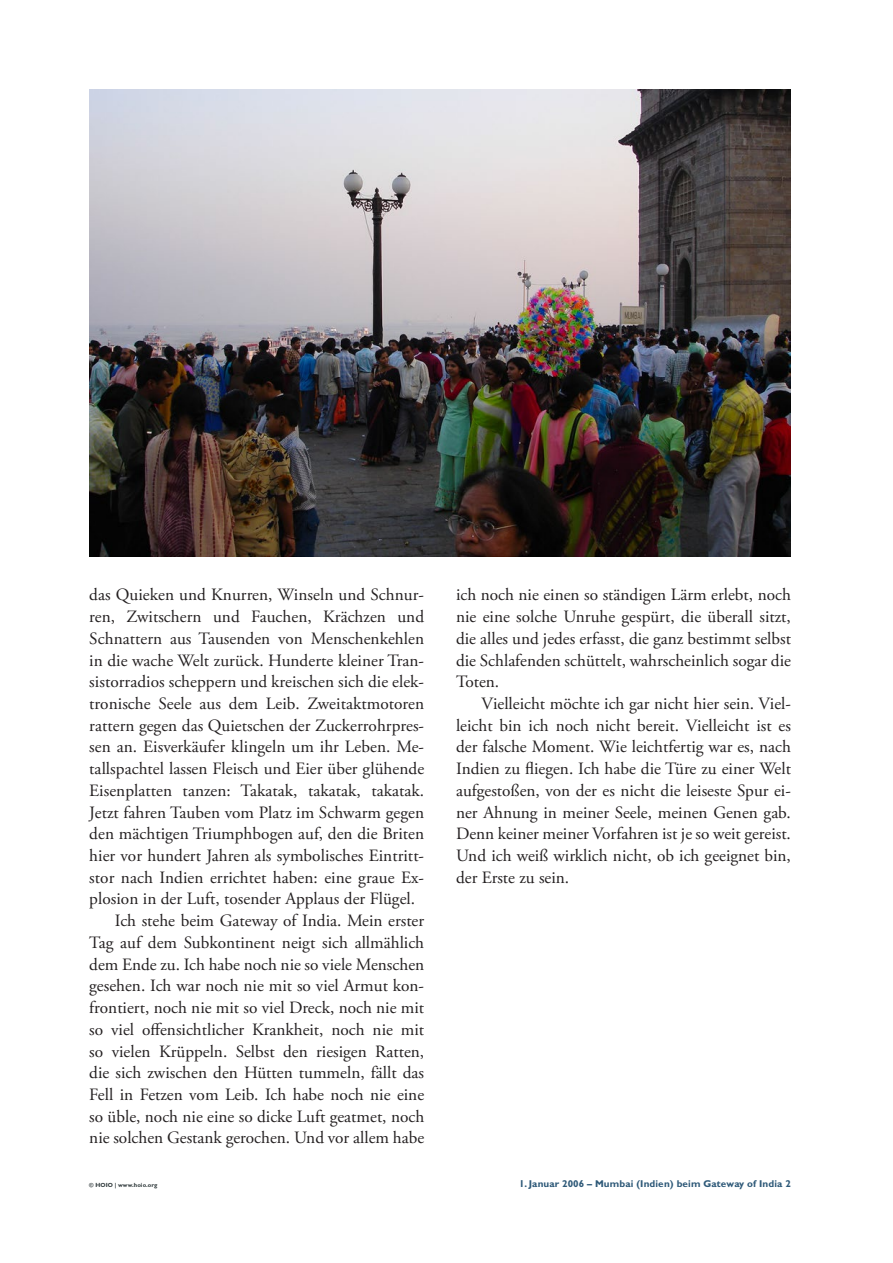
<style>
.page{position:relative;width:893px;height:1263px;background:#fff}
.page>*{position:absolute;margin:0;border:0;box-sizing:border-box;transform-origin:0 0}
.Lauftext_mit_Einzug{font:17.25px/21.8px "Adobe Garamond Pro";color:#231f20;text-align:justify}
.Lauftext_ohne_Einzug{font:17.25px/21.8px "Adobe Garamond Pro";letter-spacing:.005em;color:#231f20;text-align:justify}
.t1{font:700 9.9px "Gill Sans MT Pro";letter-spacing:.01em;color:#2e5978}
.Copyright{font:700 6px "Gill Sans MT Pro";letter-spacing:.01em;color:#313b3d}
</style>
<div class="page">
<img style="left:89px;top:89px;width:702px;height:468px">
<p class="Lauftext_ohne_Einzug" style="left:89px;top:585px;width:336px">das Quieken und Knurren, Winseln und Schnur&shy;ren, Zwitschern und Fauchen, Krächzen und Schnattern aus Tausenden von Menschenkehlen in die wache Welt zurück. Hunderte kleiner Tran&shy;sistorradios scheppern und kreischen sich die elek&shy;tronische Seele aus dem Leib. Zweitaktmotoren rattern gegen das Quietschen der Zuckerrohrpres&shy;sen an. Eisverkäufer klingeln um ihr Leben. Me&shy;tallspachtel lassen Fleisch und Eier über glühende Eisenplatten tanzen: Takatak, takatak, takatak.<br>Jetzt fahren Tauben vom Platz im Schwarm gegen den mächtigen Triumphbogen auf, den die Briten hier vor hundert Jahren als symbolisches Eintritt&shy;stor nach Indien errichtet haben: eine graue Ex&shy;plosion in der Luft, tosender Applaus der Flügel.</p>
<p class="Lauftext_mit_Einzug" style="left:89px;top:910px;width:336px;text-indent:26px">Ich stehe beim Gateway of India. Mein erster Tag auf dem Subkontinent neigt sich allmählich dem Ende zu. Ich habe noch nie so viele Menschen gesehen. Ich war noch nie mit so viel Armut kon&shy;frontiert, noch nie mit so viel Dreck, noch nie mit so viel offensichtlicher Krankheit, noch nie mit so vielen Krüppeln. Selbst den riesigen Ratten, die sich zwischen den Hütten tummeln, fällt das Fell in Fetzen vom Leib. Ich habe noch nie eine so üble, noch nie eine so dicke Luft geatmet, noch nie solchen Gestank gerochen. Und vor allem habe</p>
<p class="Copyright" style="left:89px;top:1181px;width:70px">© HOIO | www.hoio.org</p>
<p class="Lauftext_mit_Einzug" style="left:456px;top:585px;width:336px">ich noch nie einen so ständigen Lärm erlebt, noch nie eine solche Unruhe gespürt, die überall sitzt, die alles und jedes erfasst, die ganz bestimmt selbst die Schlafenden schüttelt, wahrscheinlich sogar die Toten.</p>
<p class="Lauftext_mit_Einzug" style="left:456px;top:693px;width:336px;text-indent:26px">Vielleicht möchte ich gar nicht hier sein. Viel&shy;leicht bin ich noch nicht bereit. Vielleicht ist es der falsche Moment. Wie leichtfertig war es, nach Indien zu fliegen. Ich habe die Türe zu einer Welt aufgestoßen, von der es nicht die leiseste Spur ei&shy;ner Ahnung in meiner Seele, meinen Genen gab.<br>Denn keiner meiner Vorfahren ist je so weit gereist.<br>Und ich weiß wirklich nicht, ob ich geeignet bin, der Erste zu sein.</p>
<p class="t1" style="left:519px;top:1177px;width:273px">1. Januar 2006 – Mumbai (Indien) beim Gateway of India 2</p>
</div>
